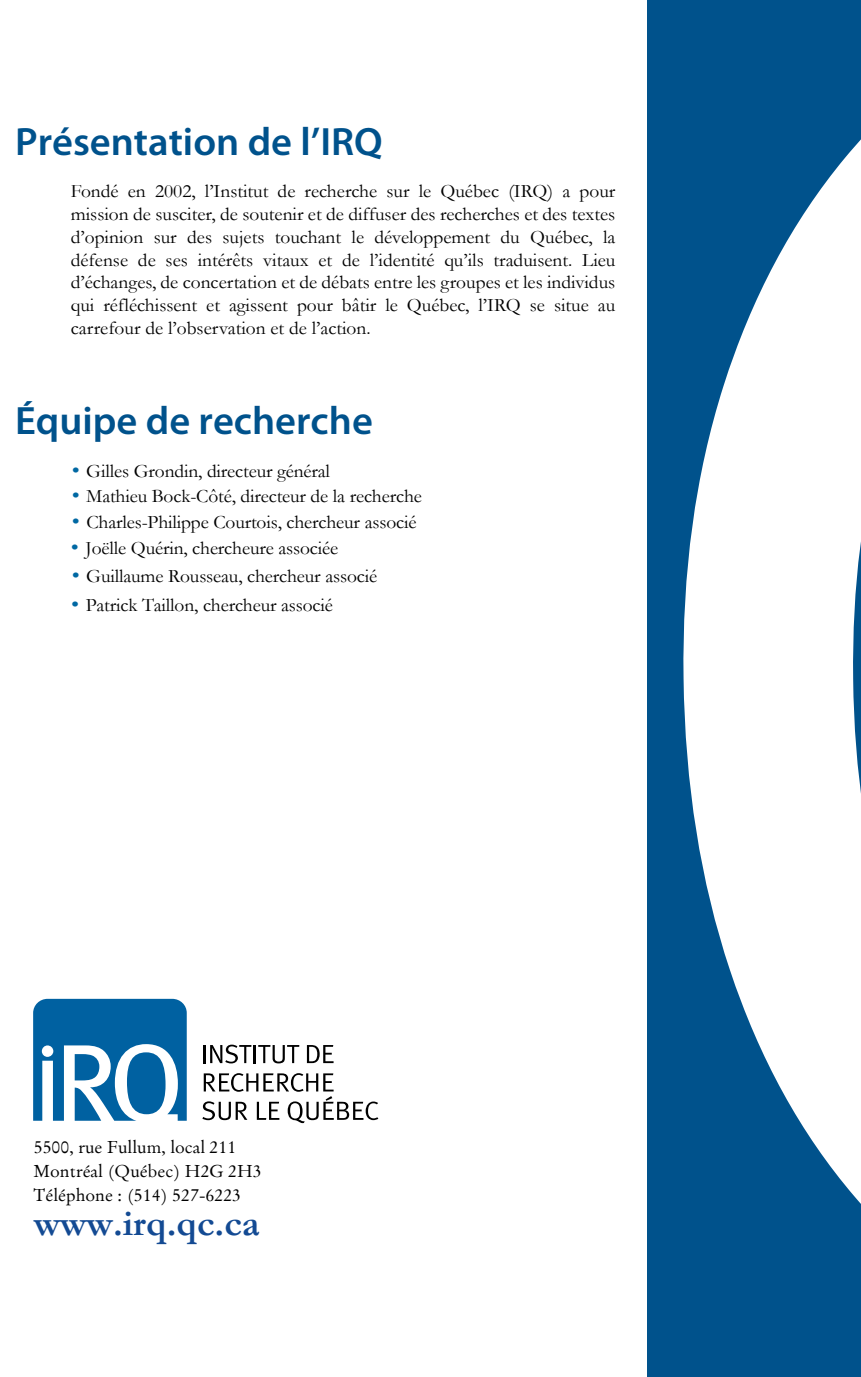
<style>
.page{position:relative;width:861px;height:1377px;background:#fff}
.page>*{position:absolute;margin:0;border:0;box-sizing:border-box;transform-origin:0 0}
.t1{font:600 39.6px "Myriad Pro";color:#00528c}
.t2{font:700 36.45px "Garamond";color:#134a93}
.t3{font:19.12px/22.7px "Garamond";letter-spacing:-.005em;color:#000;text-align:justify}
.t4{font:17.55px/23.8px "Garamand Classic Book Regular SWFTE";color:#000}
.s1{font-family:"Garamand Classic Book Regular SWFTE";color:#0068a3}
</style>
<div class="page">
<div style="left:647px;top:0;width:213px;height:1376px;background:#00528c"></div>
<svg style="left:683px;top:140px;width:177px;height:1063px;fill:#fff"></svg>
<svg style="left:204px;top:1044px;width:47px;height:19px"></svg>
<hr style="left:253px;top:1045px;width:3px;height:18px;background:#000">
<svg style="left:258px;top:1045px;width:41px;height:18px"></svg>
<svg style="left:307px;top:1045px;width:26px;height:18px"></svg>
<svg style="left:202px;top:1073px;width:176px;height:50px"></svg>
<svg style="left:33px;top:998px;width:154px;height:122px"></svg>
<div style="left:127px;top:1052px;width:38px;height:62px;background:#0061a1;border-radius:50%"></div>
<h1 class="t1" style="left:15px;top:117px;width:369px">Présentation de l’IRQ</h1>
<p class="t3" style="left:71px;top:179px;width:546px">Fondé en 2002, l’Institut de recherche sur le Québec (IRQ) a pour mission de susciter, de soutenir et de diffuser des recherches et des textes d’opinion sur des sujets touchant le développement du Québec, la défense de ses intérêts vitaux et de l’identité qu’ils traduisent. Lieu d’échanges, de concertation et de débats entre les groupes et les individus qui réfléchissent et agissent pour bâtir le Québec, l’IRQ se situe au carrefour de l’observation et de l’action.</p>
<h1 class="t1" style="left:15px;top:395px;width:359px">Équipe de recherche</h1>
<p class="t3" style="left:70px;top:458px;width:261px"><span class="s1">•</span> Gilles Grondin, directeur général</p>
<p class="t3" style="left:70px;top:484px;width:353px"><span class="s1">•</span> Mathieu Bock-Côté, directeur de la recherche</p>
<p class="t3" style="left:70px;top:510px;width:348px"><span class="s1">•</span> Charles-Philippe Courtois, chercheur associé</p>
<p class="t3" style="left:69px;top:536px;width:270px"><span class="s1">•</span> Joëlle Quérin, chercheure associée</p>
<p class="t3" style="left:70px;top:564px;width:308px"><span class="s1">•</span> Guillaume Rousseau, chercheur associé</p>
<p class="t3" style="left:69px;top:593px;width:265px"><span class="s1">•</span> Patrick Taillon, chercheur associé</p>
<p class="t4" style="left:34px;top:1134px;width:229px">5500, rue Fullum, local 211<br>Montréal (Québec) H2G 2H3<br>Téléphone : (514) 527-6223</p>
<h2 class="t2" style="left:34px;top:1199px;width:227px">www.irq.qc.ca</h2>
</div>
